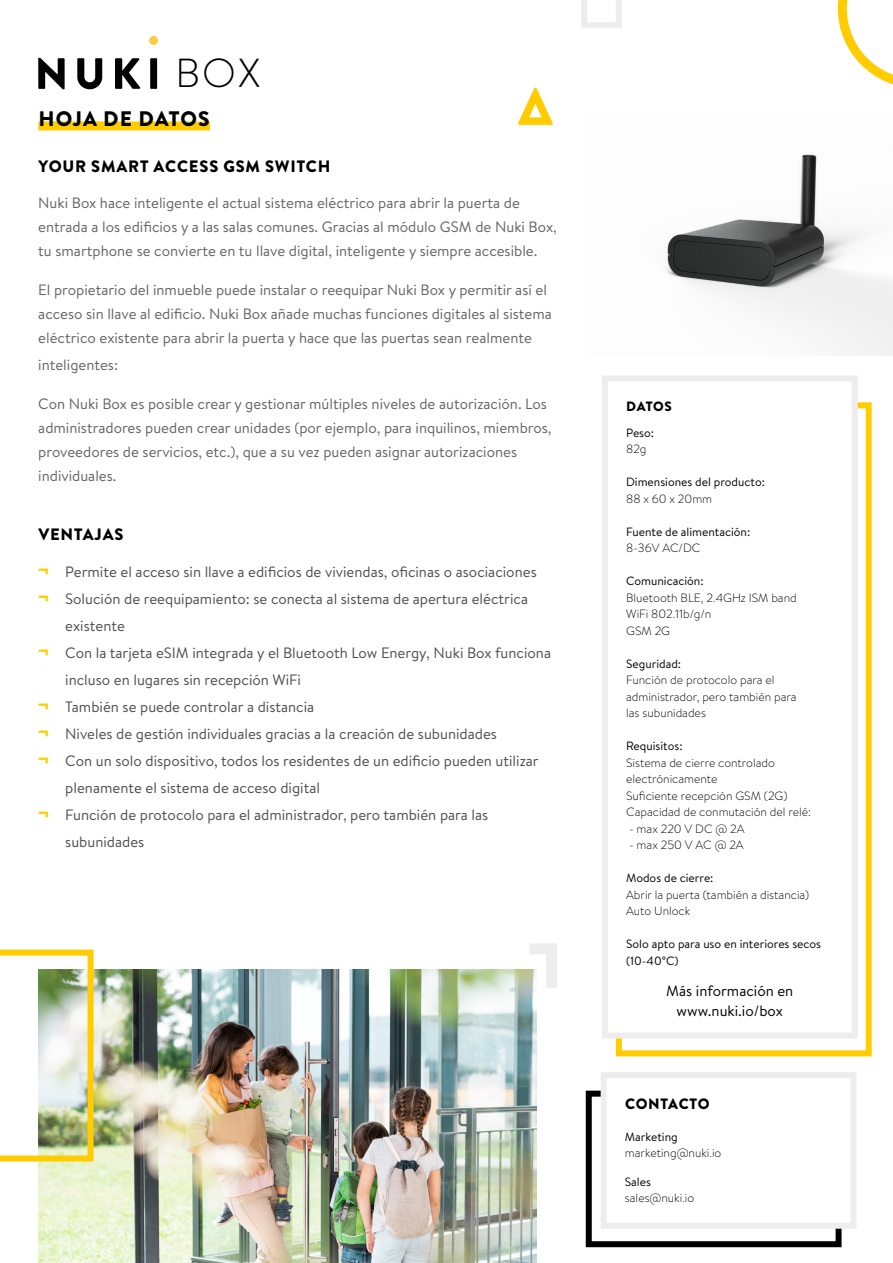
<style>
.page{position:relative;width:893px;height:1263px;background:#fff}
.page>*{position:absolute;margin:0;border:0;box-sizing:border-box;transform-origin:0 0}
.t1{font:900 52.5px "Brandon Grotesque";color:#fc0}
.t2{font:300 40.5px "Brandon Grotesque";color:#000}
.t3{font:900 21px "Brandon Grotesque";letter-spacing:.05em;color:#000}
.t4{font:900 16.5px "Brandon Grotesque";letter-spacing:.05em;color:#000}
.t5{font:15px/24px "Brandon Text";color:#646363}
.t6{font:15px "Brandon Text";color:#504d4b}
.t7{font:15px/19.5px "Brandon Text";color:#000;text-align:center}
.t8{font:900 15px "Brandon Grotesque";letter-spacing:.04em;color:#000}
.t9{font:900 13.5px "Brandon Grotesque";letter-spacing:.04em;color:#000}
.t10{font:300 12px/16.5px "Brandon Text";color:#000}
.t11{font:12px/16.5px "Brandon Text";color:#000}
.s1{font-family:"Brandon Grotesque";font-weight:900;font-size:21px;color:#fc0}
</style>
<div class="page">
<img style="left:38px;top:970px;width:498px;height:293px">
<div style="left:616px;top:402px;width:256px;height:654px;border:6px solid #fc0"></div>
<svg style="left:38px;top:58px;width:27px;height:31px"></svg>
<svg style="left:77px;top:58px;width:25px;height:31px"></svg>
<svg style="left:115px;top:58px;width:25px;height:31px"></svg>
<div style="left:150px;top:58px;width:7px;height:31px;background:#020203"></div>
<div style="left:149px;top:36px;width:9px;height:9px;background:#fecb41;border-radius:50%"></div>
<div style="left:38px;top:121px;width:172px;height:9px;background:#fc0"></div>
<div style="left:602px;top:375px;width:256px;height:663px;background:#fff;border:6px solid #ededed"></div>
<div style="left:586px;top:1091px;width:256px;height:156px;border:6px solid #000"></div>
<div style="left:601px;top:1072px;width:255px;height:157px;background:#fff;border:6px solid #ededed"></div>
<svg style="left:529px;top:943px;width:28px;height:45px"></svg>
<svg style="left:838px;top:0;width:55px;height:85px"></svg>
<svg style="left:581px;top:0;width:41px;height:28px"></svg>
<svg style="left:0;top:949px;width:94px;height:212px"></svg>
<img style="left:666px;top:154px;width:227px;height:201px">
<h2 class="t2" style="left:175px;top:46px;width:87px">BOX</h2>
<h3 class="t3" style="left:38px;top:104px;width:173px">HOJA DE DATOS</h3>
<p class="t4" style="left:38px;top:154px;width:294px">YOUR SMART ACCESS GSM SWITCH</p>
<h1 class="t1" style="left:517px;top:70px;width:39px">∆</h1>
<p class="t5" style="left:38px;top:190px;width:520px">Nuki Box hace inteligente el actual sistema eléctrico para abrir la puerta de entrada a los edificios y a las salas comunes. Gracias al módulo GSM de Nuki Box, tu smartphone se convierte en tu llave digital, inteligente y siempre accesible.</p>
<p class="t5" style="left:38px;top:277px;width:515px">El propietario del inmueble puede instalar o reequipar Nuki Box y permitir así el acceso sin llave al edificio. Nuki Box añade muchas funciones digitales al sistema eléctrico existente para abrir la puerta y hace que las puertas sean realmente</p>
<p class="t5" style="left:38px;top:352px;width:81px">inteligentes:</p>
<p class="t5" style="left:38px;top:391px;width:515px">Con Nuki Box es posible crear y gestionar múltiples niveles de autorización. Los administradores pueden crear unidades (por ejemplo, para inquilinos, miembros, proveedores de servicios, etc.), que a su vez pueden asignar autorizaciones individuales.</p>
<p class="t4" style="left:38px;top:522px;width:87px">VENTAJAS</p>
<p class="t6" style="left:38px;top:562px;width:500px"><span class="s1">¬</span> Permite el acceso sin llave a edificios de viviendas, oficinas o asociaciones</p>
<p class="t6" style="left:38px;top:589px;width:491px"><span class="s1">¬</span> Solución de reequipamiento: se conecta al sistema de apertura eléctrica</p>
<p class="t6" style="left:65px;top:616px;width:61px">existente</p>
<p class="t6" style="left:38px;top:643px;width:514px"><span class="s1">¬</span> Con la tarjeta eSIM integrada y el Bluetooth Low Energy, Nuki Box funciona</p>
<p class="t6" style="left:65px;top:670px;width:237px">incluso en lugares sin recepción WiFi</p>
<p class="t6" style="left:38px;top:697px;width:277px"><span class="s1">¬</span> También se puede controlar a distancia</p>
<p class="t6" style="left:38px;top:724px;width:460px"><span class="s1">¬</span> Niveles de gestión individuales gracias a la creación de subunidades</p>
<p class="t6" style="left:38px;top:751px;width:502px"><span class="s1">¬</span> Con un solo dispositivo, todos los residentes de un edificio pueden utilizar</p>
<p class="t6" style="left:65px;top:778px;width:256px">plenamente el sistema de acceso digital</p>
<p class="t6" style="left:38px;top:805px;width:452px"><span class="s1">¬</span> Función de protocolo para el administrador, pero también para las</p>
<p class="t6" style="left:65px;top:832px;width:81px">subunidades</p>
<p class="t9" style="left:626px;top:396px;width:47px">DATOS</p>
<p class="t11" style="left:626px;top:424px;width:29px">Peso:</p>
<p class="t10" style="left:626px;top:440px;width:22px">82g</p>
<p class="t11" style="left:626px;top:473px;width:140px">Dimensiones del producto:</p>
<p class="t10" style="left:626px;top:490px;width:88px">88 x 60 x 20mm</p>
<p class="t11" style="left:626px;top:523px;width:126px">Fuente de alimentación:</p>
<p class="t10" style="left:626px;top:539px;width:76px">8-36V AC/DC</p>
<p class="t11" style="left:626px;top:572px;width:79px">Comunicación:</p>
<p class="t10" style="left:626px;top:589px;width:172px">Bluetooth BLE, 2.4GHz ISM band<br>WiFi 802.11b/g/n<br>GSM 2G</p>
<p class="t11" style="left:626px;top:655px;width:56px">Seguridad:</p>
<p class="t10" style="left:626px;top:671px;width:172px">Función de protocolo para el administrador, pero también para las subunidades</p>
<p class="t11" style="left:626px;top:737px;width:58px">Requisitos:</p>
<p class="t10" style="left:626px;top:754px;width:186px">Sistema de cierre controlado electrónicamente<br>Suficiente recepción GSM (2G)<br>Capacidad de conmutación del relé:</p>
<p class="t10" style="left:629px;top:820px;width:117px">- max 220 V DC @ 2A</p>
<p class="t10" style="left:629px;top:836px;width:116px">- max 250 V AC @ 2A</p>
<p class="t11" style="left:626px;top:869px;width:89px">Modos de cierre:</p>
<p class="t10" style="left:626px;top:886px;width:184px">Abrir la puerta (también a distancia)<br>Auto Unlock</p>
<p class="t11" style="left:626px;top:935px;width:196px">Solo apto para uso en interiores secos (10-40°C)</p>
<p class="t7" style="left:666px;top:981px;width:129px">Más información en www.nuki.io/box</p>
<p class="t8" style="left:625px;top:1093px;width:86px">CONTACTO</p>
<p class="t11" style="left:625px;top:1128px;width:54px">Marketing</p>
<p class="t10" style="left:625px;top:1144px;width:98px">marketing@nuki.io</p>
<p class="t11" style="left:625px;top:1173px;width:28px">Sales</p>
<p class="t10" style="left:625px;top:1189px;width:71px">sales@nuki.io</p>
</div>
